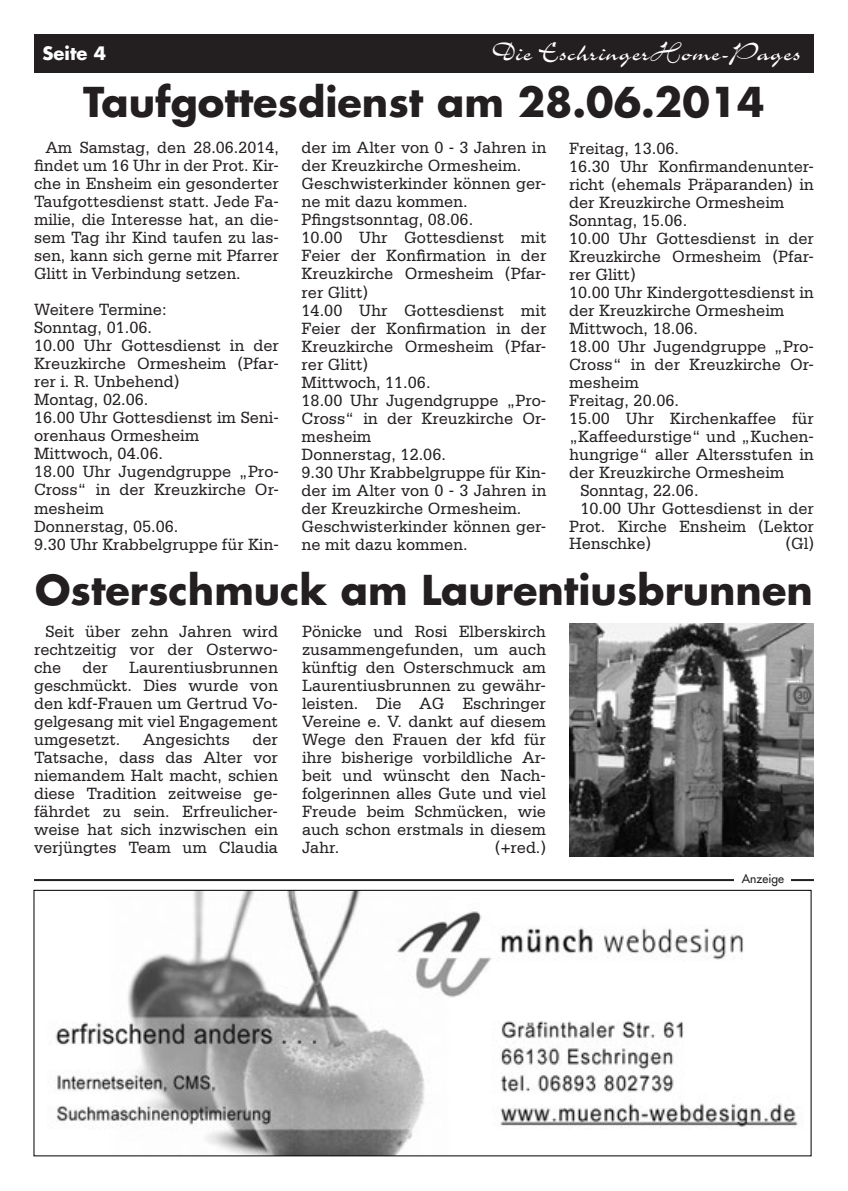
<style>
.page{position:relative;width:848px;height:1191px;background:#fff}
.page>*{position:absolute;margin:0;border:0;box-sizing:border-box;transform-origin:0 0}
.Uberschrift{font:700 40px "Futura LT";color:#231f20}
.t1{font:29px "Charme LT";color:#fff}
.t2{font:700 18px "Futura LT";color:#fff}
.Grundtext{font:17.2px/18px "Serifa LT";color:#231f20;text-align:justify;scale:.95 1}
.Grundtext-2{font:17.2px/18px "Serifa LT";color:#231f20;text-align:justify;scale:.94 1}
.t3{font:12px "Futura LT";color:#231f20}
</style>
<div class="page">
<div style="left:34px;top:34px;width:780px;height:38px;background:#231f20"></div>
<hr style="left:34px;top:879px;width:780px;height:2px;background:#231f20">
<div style="left:734px;top:873px;width:57px;height:14px;background:#fff"></div>
<img style="left:55px;top:891px;width:743px;height:263px">
<div style="left:33px;top:889px;width:778px;height:267px;border:1px solid #000"></div>
<img style="left:570px;top:624px;width:244px;height:232px">
<p class="t2" style="left:43px;top:42px;width:65px">Seite 4</p>
<p class="t1" style="left:492px;top:38px;width:310px">Die EschringerHome-Pages</p>
<p class="Uberschrift" style="left:83px;top:75px;width:683px">Taufgottesdienst am 28.06.2014</p>
<p class="Grundtext-2" style="left:34px;top:139px;width:262px;text-indent:11px">Am Samstag, den 28.06.2014, findet um 16 Uhr in der Prot. Kir&shy;che in Ensheim ein gesonderter Taufgottesdienst statt. Jede Fa&shy;milie, die Interesse hat, an die&shy;sem Tag ihr Kind taufen zu las&shy;sen, kann sich gerne mit Pfarrer Glitt in Verbindung setzen.</p>
<p class="Grundtext" style="left:34px;top:301px;width:141px">Weitere Termine:</p>
<p class="Grundtext" style="left:34px;top:319px;width:126px">Sonntag, 01.06.</p>
<p class="Grundtext" style="left:34px;top:337px;width:259px">10.00 Uhr Gottesdienst in der Kreuzkirche Ormesheim (Pfar&shy;rer i. R. Unbehend)</p>
<p class="Grundtext" style="left:34px;top:391px;width:122px">Montag, 02.06.</p>
<p class="Grundtext" style="left:34px;top:409px;width:259px">16.00 Uhr Gottesdienst im Seni&shy;orenhaus Ormesheim</p>
<p class="Grundtext" style="left:34px;top:445px;width:137px">Mittwoch, 04.06.</p>
<p class="Grundtext" style="left:34px;top:463px;width:259px">18.00 Uhr Jugendgruppe „Pro-Cross“ in der Kreuzkirche Or&shy;mesheim</p>
<p class="Grundtext" style="left:34px;top:517px;width:153px">Donnerstag, 05.06.</p>
<p class="Grundtext" style="left:34px;top:535px;width:259px">9.30 Uhr Krabbelgruppe für Kin-</p>
<p class="Grundtext" style="left:301px;top:139px;width:259px">der im Alter von 0 - 3 Jahren in der Kreuzkirche Ormesheim.</p>
<p class="Grundtext" style="left:301px;top:175px;width:259px">Geschwisterkinder können ger&shy;ne mit dazu kommen.</p>
<p class="Grundtext" style="left:301px;top:211px;width:182px">Pfingstsonntag, 08.06.</p>
<p class="Grundtext" style="left:301px;top:229px;width:259px">10.00 Uhr Gottesdienst mit Feier der Konfirmation in der Kreuzkirche Ormesheim (Pfar&shy;rer Glitt)</p>
<p class="Grundtext" style="left:301px;top:301px;width:259px">14.00 Uhr Gottesdienst mit Feier der Konfirmation in der Kreuzkirche Ormesheim (Pfar&shy;rer Glitt)</p>
<p class="Grundtext" style="left:301px;top:373px;width:137px">Mittwoch, 11.06.</p>
<p class="Grundtext" style="left:301px;top:391px;width:259px">18.00 Uhr Jugendgruppe „Pro-Cross“ in der Kreuzkirche Or&shy;mesheim</p>
<p class="Grundtext" style="left:301px;top:445px;width:153px">Donnerstag, 12.06.</p>
<p class="Grundtext" style="left:301px;top:463px;width:259px">9.30 Uhr Krabbelgruppe für Kin&shy;der im Alter von 0 - 3 Jahren in der Kreuzkirche Ormesheim.</p>
<p class="Grundtext" style="left:301px;top:517px;width:259px">Geschwisterkinder können ger&shy;ne mit dazu kommen.</p>
<p class="Grundtext" style="left:569px;top:139px;width:117px">Freitag, 13.06.</p>
<p class="Grundtext" style="left:569px;top:157px;width:259px">16.30 Uhr Konfirmandenunter&shy;richt (ehemals Präparanden) in der Kreuzkirche Ormesheim</p>
<p class="Grundtext" style="left:569px;top:211px;width:126px">Sonntag, 15.06.</p>
<p class="Grundtext" style="left:569px;top:229px;width:259px">10.00 Uhr Gottesdienst in der Kreuzkirche Ormesheim (Pfar&shy;rer Glitt)</p>
<p class="Grundtext" style="left:569px;top:283px;width:259px">10.00 Uhr Kindergottesdienst in der Kreuzkirche Ormesheim</p>
<p class="Grundtext" style="left:569px;top:319px;width:137px">Mittwoch, 18.06.</p>
<p class="Grundtext" style="left:569px;top:337px;width:259px">18.00 Uhr Jugendgruppe „Pro-Cross“ in der Kreuzkirche Or&shy;mesheim</p>
<p class="Grundtext" style="left:569px;top:391px;width:117px">Freitag, 20.06.</p>
<p class="Grundtext" style="left:569px;top:409px;width:259px">15.00 Uhr Kirchenkaffee für „Kaffeedurstige“ und „Kuchen&shy;hungrige“ aller Altersstufen in der Kreuzkirche Ormesheim</p>
<p class="Grundtext" style="left:580px;top:481px;width:126px">Sonntag, 22.06.</p>
<p class="Grundtext" style="left:569px;top:499px;width:259px;text-indent:11px">10.00 Uhr Gottesdienst in der Prot. Kirche Ensheim (Lektor Henschke)</p>
<p class="Grundtext" style="left:785px;top:535px;width:31px">(Gl)</p>
<p class="Uberschrift" style="left:35px;top:563px;width:779px">Osterschmuck am Laurentiusbrunnen</p>
<p class="Grundtext" style="left:34px;top:622px;width:258px;text-indent:11px">Seit über zehn Jahren wird rechtzeitig vor der Osterwo&shy;che der Laurentiusbrunnen geschmückt. Dies wurde von den kdf-Frauen um Gertrud Vo&shy;gelgesang mit viel Engagement umgesetzt.</p>
<p class="Grundtext" style="left:34px;top:730px;width:258px;text-indent:218px">der Tatsache, dass das Alter vor niemandem Halt macht, schien diese Tradition zeitweise ge&shy;fährdet zu sein. Erfreulicher&shy;weise hat sich inzwischen ein verjüngtes Team um Claudia</p>
<p class="Grundtext" style="left:143px;top:730px;width:93px">Angesichts</p>
<p class="Grundtext" style="left:302px;top:622px;width:258px">Pönicke und Rosi Elberskirch zusammengefunden, um auch künftig den Osterschmuck am Laurentiusbrunnen zu gewähr&shy;leisten. Die AG Eschringer Vereine e. V. dankt auf diesem Wege den Frauen der kfd für ihre bisherige vorbildliche Ar&shy;beit und wünscht den Nach&shy;folgerinnen alles Gute und viel Freude beim Schmücken, wie auch schon erstmals in diesem Jahr.</p>
<p class="Grundtext" style="left:495px;top:838px;width:55px">(+red.)</p>
<p class="t3" style="left:741px;top:870px;width:44px">Anzeige</p>
</div>
